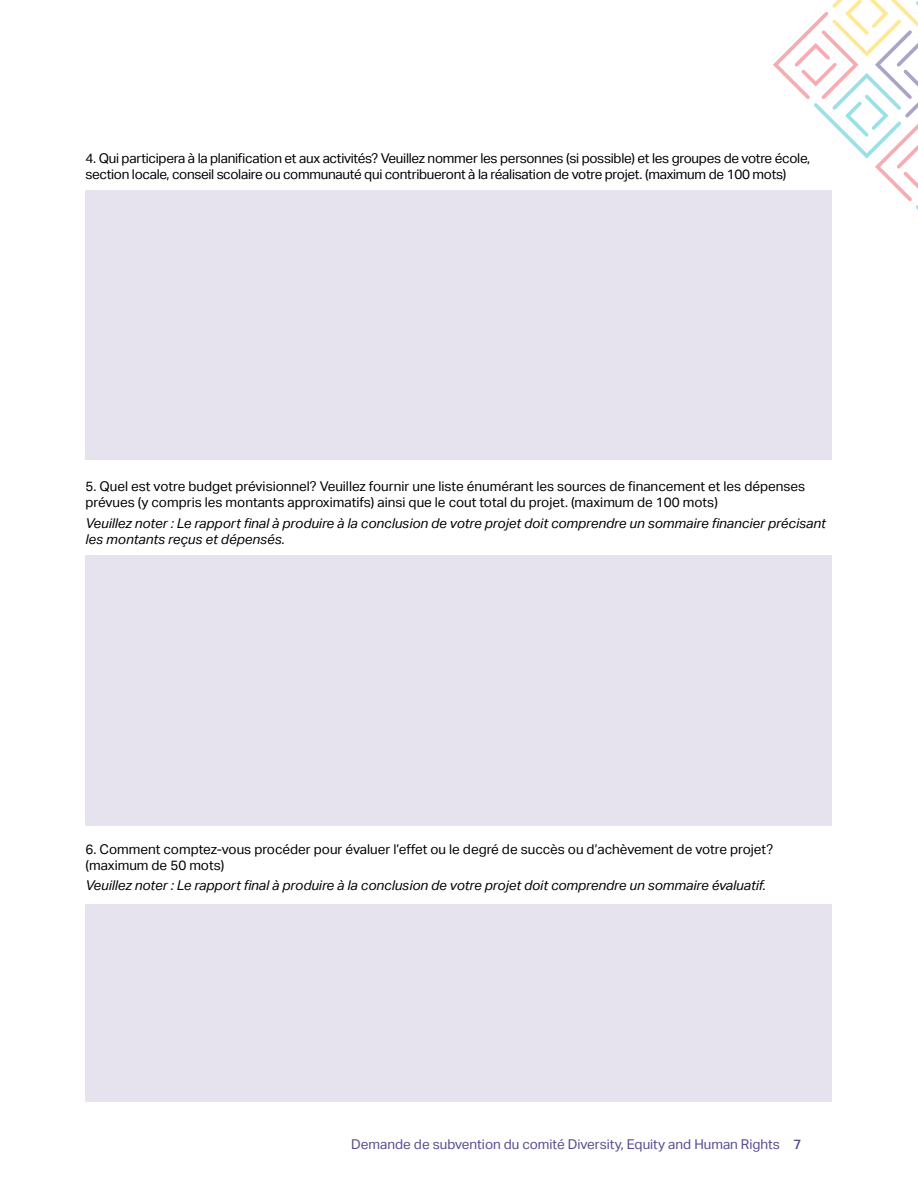
<style>
.page{position:relative;width:918px;height:1188px;background:#fff}
.page>*{position:absolute;margin:0;border:0;box-sizing:border-box;transform-origin:0 0}
.t1{font:13.5px/16.2px "Aktiv Grotesk";letter-spacing:-.01em;color:#000}
.t2{font:italic 13.5px/16.2px "Aktiv Grotesk";color:#000}
.t3{font:13.5px "Aktiv Grotesk";color:#574b90}
.s1{font-weight:500}
</style>
<div class="page">
<div style="left:86px;top:904px;width:746px;height:198px;background:#e6e3ee"></div>
<div style="left:86px;top:190px;width:746px;height:270px;background:#e6e3ee"></div>
<div style="left:86px;top:555px;width:746px;height:270px;background:#e6e3ee"></div>
<svg style="left:773px;top:0;width:145px;height:210px"></svg>
<p class="t1" style="left:86px;top:150px;width:726px">4. Qui participera à la planification et aux activités? Veuillez nommer les personnes (si possible) et les groupes de votre école, section locale, conseil scolaire ou communauté qui contribueront à la réalisation de votre projet. (maximum de 100 mots)</p>
<p class="t1" style="left:86px;top:478px;width:721px">5. Quel est votre budget prévisionnel? Veuillez fournir une liste énumérant les sources de financement et les dépenses prévues (y compris les montants approximatifs) ainsi que le cout total du projet. (maximum de 100 mots)</p>
<p class="t2" style="left:86px;top:515px;width:742px">Veuillez noter : Le rapport final à produire à la conclusion de votre projet doit comprendre un sommaire financier précisant les montants reçus et dépensés.</p>
<p class="t1" style="left:86px;top:841px;width:689px">6. Comment comptez-vous procéder pour évaluer l’effet ou le degré de succès ou d’achèvement de votre projet? (maximum de 50 mots)</p>
<p class="t2" style="left:86px;top:878px;width:682px">Veuillez noter : Le rapport final à produire à la conclusion de votre projet doit comprendre un sommaire évaluatif.</p>
<p class="t3" style="left:351px;top:1136px;width:452px">Demande de subvention du comité Diversity, Equity and Human Rights <span class="s1">7</span></p>
</div>
